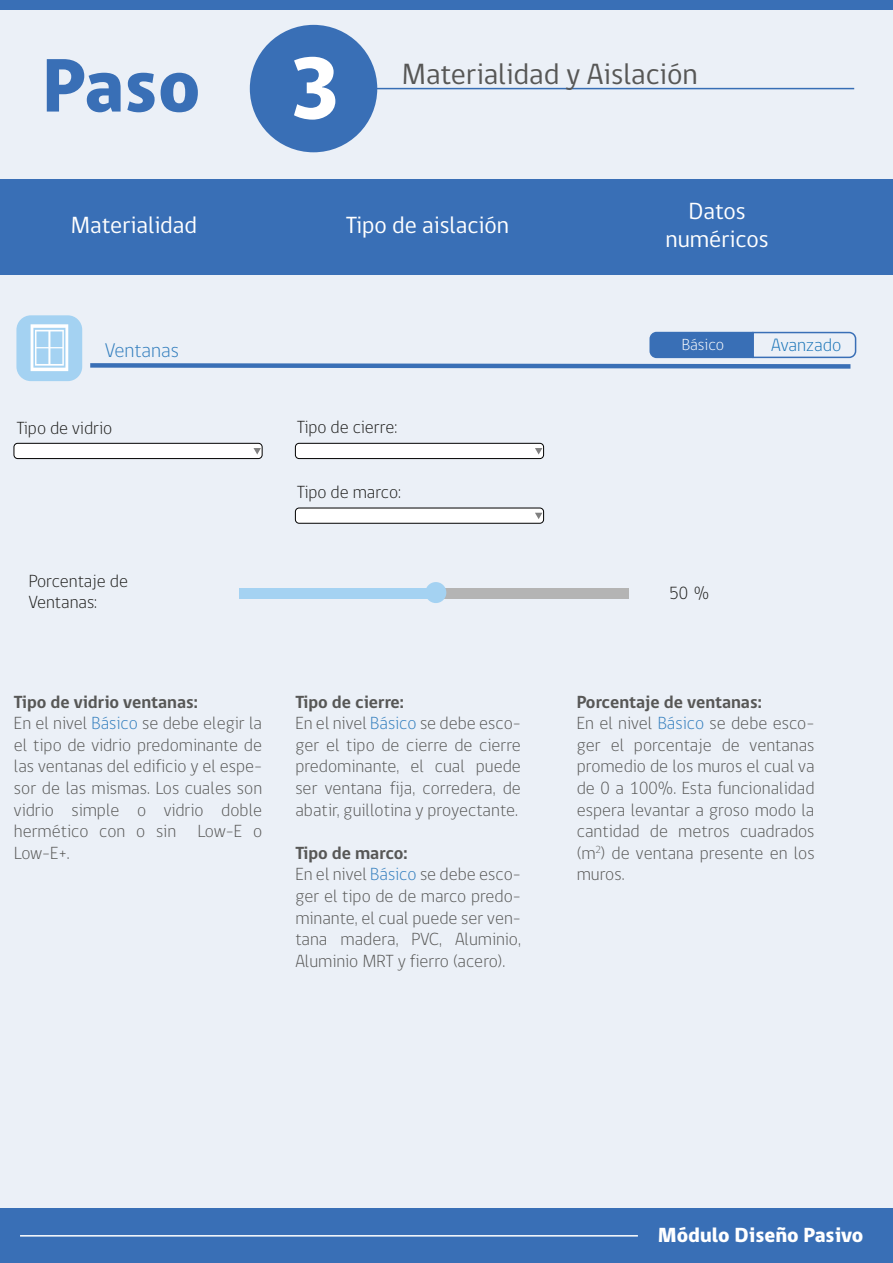
<style>
.page{position:relative;width:893px;height:1263px;background:#fff}
.page>*{position:absolute;margin:0;border:0;box-sizing:border-box;transform-origin:0 0}
.t1{font:800 77.7px "gob CL";color:#396fb6}
.t2{font:30px "gob CL";color:#575756}
.t3{font:24px/28.8px "gob CL";color:#fff;text-align:center}
.t4{font:800 21px "gob CL";color:#fff}
.t5{font:300 20.4px "gob CL";color:#317dbd}
.t6{font:300 18.3px "gob CL";color:#1773b7}
.t7{font:300 18px/21.6px "gob CL";color:#575756}
.t8{font:300 18px/21.6px "gob CL";color:#1d1d1b}
.t9{font:300 16.5px "gob CL";color:#fff}
.s1{font-size:89.85px;color:#fff}
.s2{font-weight:700}
.s3{color:#317dbd}
</style>
<div class="page">
<div style="left:0;top:2px;width:893px;height:1261px;background:#ebf0f7"></div>
<hr style="left:375px;top:88px;width:479px;height:1px;background:#376eb5">
<div style="left:250px;top:25px;width:127px;height:127px;background:#396fb6;border-radius:50%"></div>
<svg style="left:90px;top:331px;width:767px;height:38px"></svg>
<div style="left:0;top:179px;width:893px;height:95px;background:#396fb6"></div>
<div style="left:16px;top:315px;width:66px;height:66px;background:#a4d2f2;border-radius:14px"></div>
<svg style="left:31px;top:324px;width:37px;height:47px"></svg>
<div style="left:239px;top:588px;width:389px;height:10px;background:#b4b4b4"></div>
<div style="left:239px;top:588px;width:202px;height:10px;background:#a4d2f2"></div>
<div style="left:425px;top:582px;width:21px;height:21px;background:#a4d2f2;border-radius:50%"></div>
<div style="left:14px;top:443px;width:248px;height:16px;background:#fff;border-radius:4px"></div>
<div style="left:14px;top:443px;width:248px;height:16px;border:1px solid #010101;border-radius:4px"></div>
<svg style="left:253px;top:448px;width:8px;height:6px"></svg>
<div style="left:295px;top:443px;width:249px;height:16px;background:#fff;border-radius:4px"></div>
<div style="left:295px;top:443px;width:249px;height:16px;border:1px solid #010101;border-radius:4px"></div>
<svg style="left:535px;top:448px;width:7px;height:6px"></svg>
<div style="left:295px;top:508px;width:249px;height:15px;background:#fff;border-radius:4px"></div>
<div style="left:295px;top:508px;width:249px;height:15px;border:1px solid #010101;border-radius:4px"></div>
<svg style="left:535px;top:513px;width:7px;height:6px"></svg>
<div style="left:0;top:1208px;width:892px;height:55px;background:#396fb6"></div>
<hr style="left:20px;top:1235px;width:618px;height:1px;background:#fff">
<div style="left:0;top:0;width:893px;height:10px;background:#396fb6"></div>
<h1 class="t1" style="left:42px;top:33px;width:300px">Paso <span class="s1">3</span></h1>
<h2 class="t2" style="left:402px;top:54px;width:298px">Materialidad y Aislación</h2>
<h3 class="t3" style="left:71px;top:211px;width:128px">Materialidad</h3>
<h3 class="t3" style="left:346px;top:211px;width:165px">Tipo de aislación</h3>
<h3 class="t3" style="left:666px;top:197px;width:105px">Datos numéricos</h3>
<p class="t5" style="left:105px;top:336px;width:75px">Ventanas</p>
<p class="t9" style="left:682px;top:334px;width:44px">Básico</p>
<p class="t6" style="left:771px;top:332px;width:72px">Avanzado</p>
<p class="t8" style="left:16px;top:418px;width:97px">Tipo de vidrio</p>
<p class="t8" style="left:297px;top:417px;width:102px">Tipo de cierre:</p>
<p class="t8" style="left:297px;top:482px;width:106px">Tipo de marco:</p>
<p class="t8" style="left:29px;top:570px;width:101px">Porcentaje de<br>Ventanas:</p>
<p class="t8" style="left:669px;top:582px;width:41px">50 %</p>
<p class="t7" style="left:14px;top:691px;width:250px"><span class="s2">Tipo de vidrio ventanas:<br></span>En el nivel <span class="s3">Básico</span> se debe elegir la el tipo de vidrio predominante de las ventanas del edificio y el espe&shy;sor de las mismas. Los cuales son vidrio simple o vidrio doble hermético con o sin Low-E o<br>Low-E+.</p>
<p class="t7" style="left:295px;top:691px;width:227px"><span class="s2">Tipo de cierre:<br></span>En el nivel <span class="s3">Básico</span> se debe esco&shy;ger el tipo de cierre de cierre predominante, el cual puede ser ventana fija, corredera, de abatir, guillotina y proyectante.</p>
<p class="t7" style="left:295px;top:842px;width:227px"><span class="s2">Tipo de marco:<br></span>En el nivel <span class="s3">Básico</span> se debe esco&shy;ger el tipo de de marco predo&shy;minante, el cual puede ser ven&shy;tana madera, PVC, Aluminio,<br>Aluminio MRT y fierro (acero).</p>
<p class="t7" style="left:577px;top:691px;width:239px"><span class="s2">Porcentaje de ventanas:<br></span>En el nivel <span class="s3">Básico</span> se debe esco&shy;ger el porcentaje de ventanas promedio de los muros el cual va de 0 a 100%. Esta funcionalidad espera levantar a groso modo la cantidad de metros cuadrados (m<sup>2</sup>) de ventana presente en los muros.</p>
<p class="t4" style="left:658px;top:1221px;width:207px">Módulo Diseño Pasivo</p>
</div>
